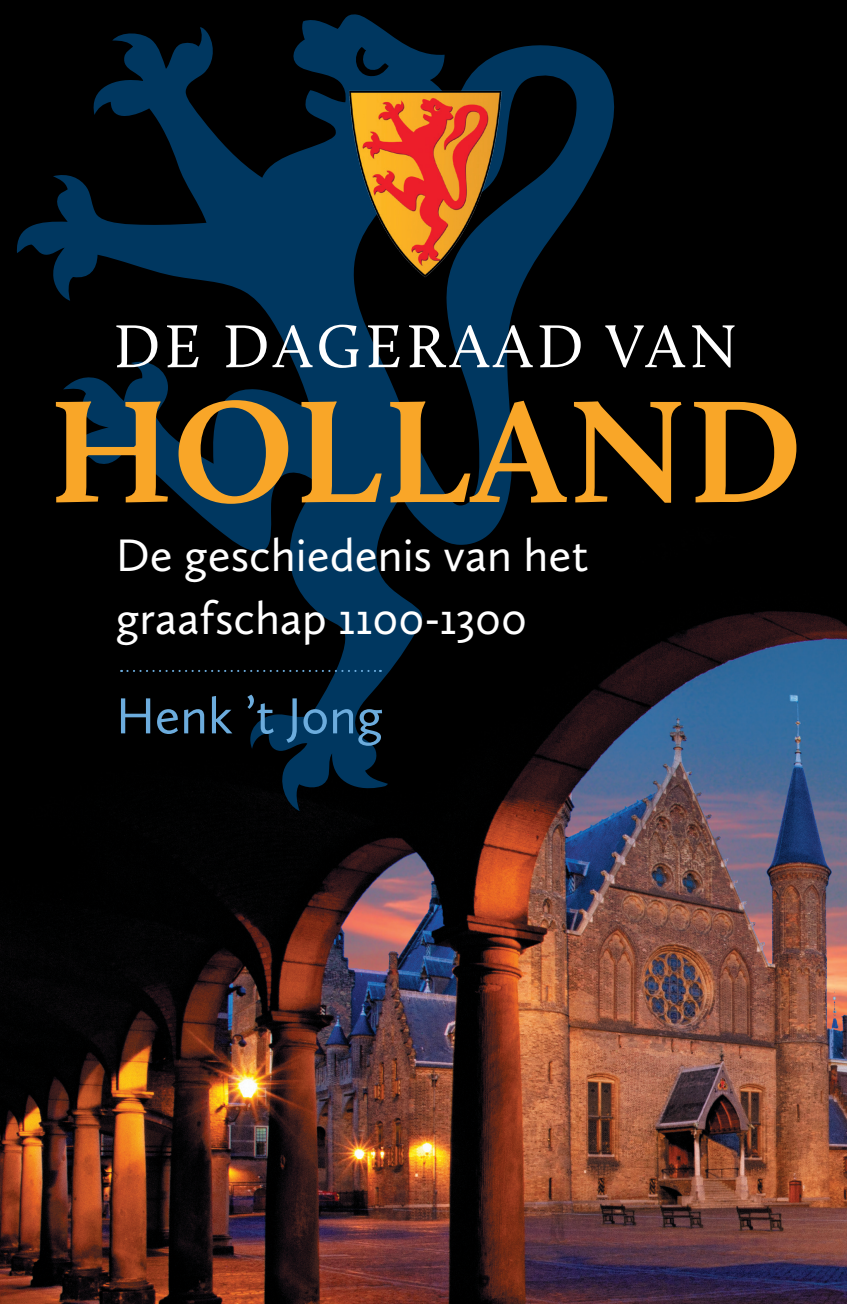
<style>
.page{position:relative;width:847px;height:1304px;background:#fff}
.page>*{position:absolute;margin:0;border:0;box-sizing:border-box;transform-origin:0 0}
.t1{font:700 150px "Calluna";letter-spacing:.015em;color:#f9a628}
.t2{font:62.6px "Calluna";letter-spacing:.07em;color:#fff}
.t3{font:52.4px "Calluna Sans";color:#6cacdd}
.t4{font:47.2px/62.4px "Calluna Sans";color:#fff}
</style>
<div class="page">
<img style="left:0;top:0;width:846px;height:1304px">
<svg style="left:15px;top:12px;width:604px;height:799px;fill:#000"></svg>
<img style="left:322px;top:64px;width:206px;height:239px">
<svg style="left:121px;top:670px;width:260px;height:2px"></svg>
<h2 class="t2" style="left:114px;top:308px;width:625px">DE DAGERAAD VAN</h2>
<h1 class="t1" style="left:49px;top:359px;width:753px">HOLLAND</h1>
<p class="t4" style="left:116px;top:524px;width:474px">De geschiedenis van het graafschap 1100-1300</p>
<p class="t3" style="left:116px;top:684px;width:269px">Henk ’t Jong</p>
</div>
